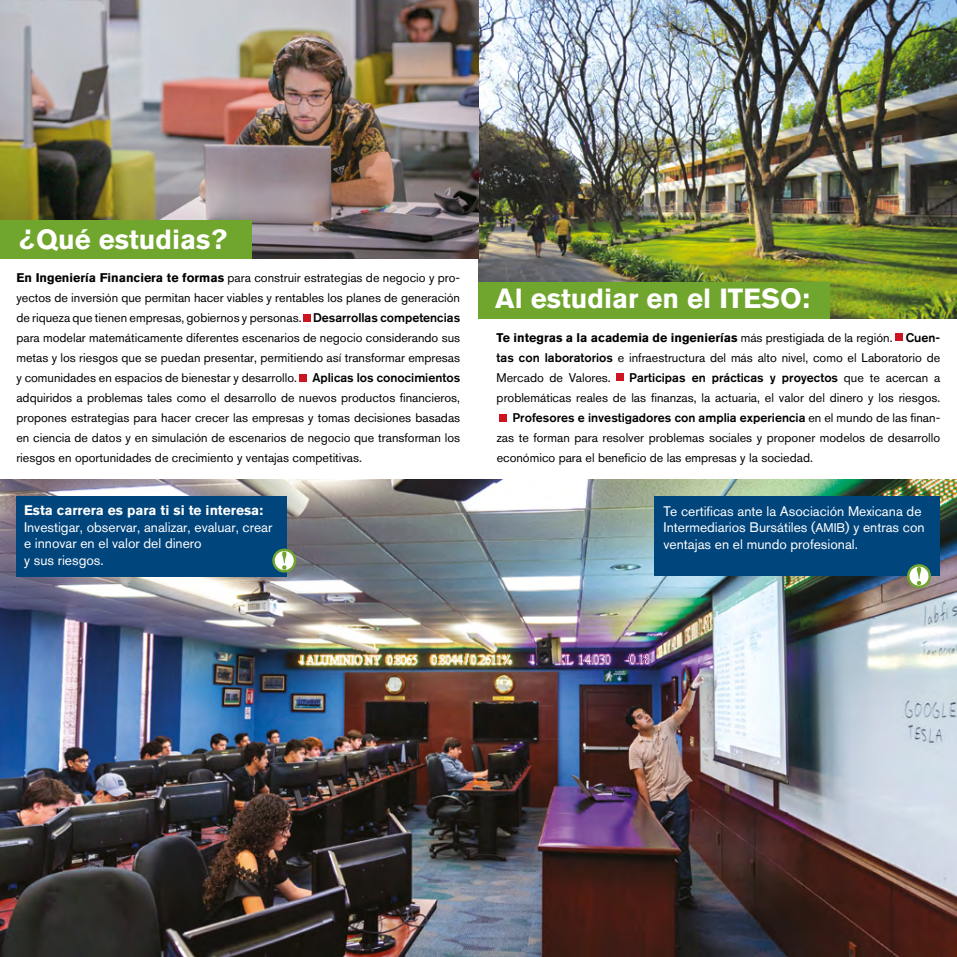
<style>
.page{position:relative;width:957px;height:957px;background:#fff}
.page>*{position:absolute;margin:0;border:0;box-sizing:border-box;transform-origin:0 0}
.t1{font:700 27.5px "Akzidenz Grotesk BQ";color:#fff}
.t2{font:13.75px/16.5px "Akzidenz Grotesk BQ";color:#fff}
.t3{font:700 13.75px "Akzidenz Grotesk BQ";color:#fff}
.t4{font:12.5px/20px "Akzidenz Grotesk BQ";color:#000;text-align:justify}
.t5{font:500 12.5px "Akzidenz Grotesk BQ";color:#000}
.s1{font-weight:700}
.s2{font-weight:500}
.s3{font-weight:400}
.s4{font-size:12.5px}
</style>
<div class="page">
<img style="left:0;top:479px;width:957px;height:478px">
<img style="left:478px;top:0;width:479px;height:319px">
<div style="left:895px;top:334px;width:7px;height:7px;background:#cd1421"></div>
<div style="left:616px;top:374px;width:7px;height:7px;background:#cd1421"></div>
<div style="left:499px;top:414px;width:7px;height:7px;background:#cd1421"></div>
<div style="left:654px;top:496px;width:285px;height:80px;background:#00457c"></div>
<div style="left:478px;top:282px;width:352px;height:37px;background:#71a62e"></div>
<svg style="left:905px;top:564px;width:27px;height:25px"></svg>
<img style="left:0;top:0;width:478px;height:258px">
<div style="left:0;top:220px;width:252px;height:38px;background:#71a62e"></div>
<div style="left:16px;top:496px;width:271px;height:81px;background:#00457c"></div>
<div style="left:304px;top:314px;width:7px;height:7px;background:#cd1421"></div>
<div style="left:300px;top:374px;width:7px;height:7px;background:#cd1421"></div>
<svg style="left:272px;top:547px;width:26px;height:27px"></svg>
<h1 class="t1" style="left:20px;top:223px;width:209px">¿Qué estudias?</h1>
<p class="t4" style="left:16px;top:268px;width:445px"><span class="s1">En Ingeniería Financiera te formas</span> para construir estrategias de negocio y pro&shy;yectos de inversión que permitan hacer viables y rentables los planes de generación de riqueza que tienen empresas, gobiernos y personas. <span class="s2">Desarrollas competencias </span>para modelar matemáticamente diferentes escenarios de negocio considerando sus metas y los riesgos que se puedan presentar, permitiendo así transformar empresas y comunidades en espacios de bienestar y desarrollo. <span class="s2">Aplicas los conocimientos </span>adquiridos a problemas tales como el desarrollo de nuevos productos financieros, propones estrategias para hacer crecer las empresas y tomas decisiones basadas en ciencia de datos y en simulación de escenarios de negocio que transforman los riesgos en oportunidades de crecimiento y ventajas competitivas.</p>
<p class="t3" style="left:24px;top:502px;width:241px">Esta carrera es para ti si te interesa:</p>
<p class="t2" style="left:24px;top:519px;width:250px">Investigar, observar, analizar, evaluar, crear e innovar en el valor del dinero<br>y sus riesgos.</p>
<h1 class="t1" style="left:495px;top:282px;width:316px">Al estudiar en el ITESO:</h1>
<p class="t4" style="left:496px;top:327px;width:445px"><span class="s1">Te integras a la academia de ingenierías</span> más prestigiada de la región. <span class="s2">Cuen&shy;tas con laboratorios</span> e infraestructura del más alto nivel, como el Laboratorio de Mercado de Valores.</p>
<p class="t5" style="left:629px;top:370px;width:312px">Participas en prácticas y proyectos <span class="s3">que te acercan a</span></p>
<p class="t4" style="left:496px;top:387px;width:445px">problemáticas reales de las finanzas, la actuaria, el valor del dinero y los riesgos.</p>
<p class="t5" style="left:512px;top:410px;width:429px">Profesores e investigadores con amplia experiencia <span class="s3">en el mundo de las finan-</span></p>
<p class="t4" style="left:497px;top:427px;width:445px">zas te forman para resolver problemas sociales y proponer modelos de desarrollo</p>
<p class="t4" style="left:497px;top:447px;width:318px">económico para el beneficio de las empresas y la sociedad.</p>
<p class="t2" style="left:663px;top:503px;width:263px">Te certificas ante la Asociación Mexicana de<br>Intermediarios Bursátiles (<span class="s4">AMIB</span>) y entras con ventajas en el mundo profesional.</p>
</div>
